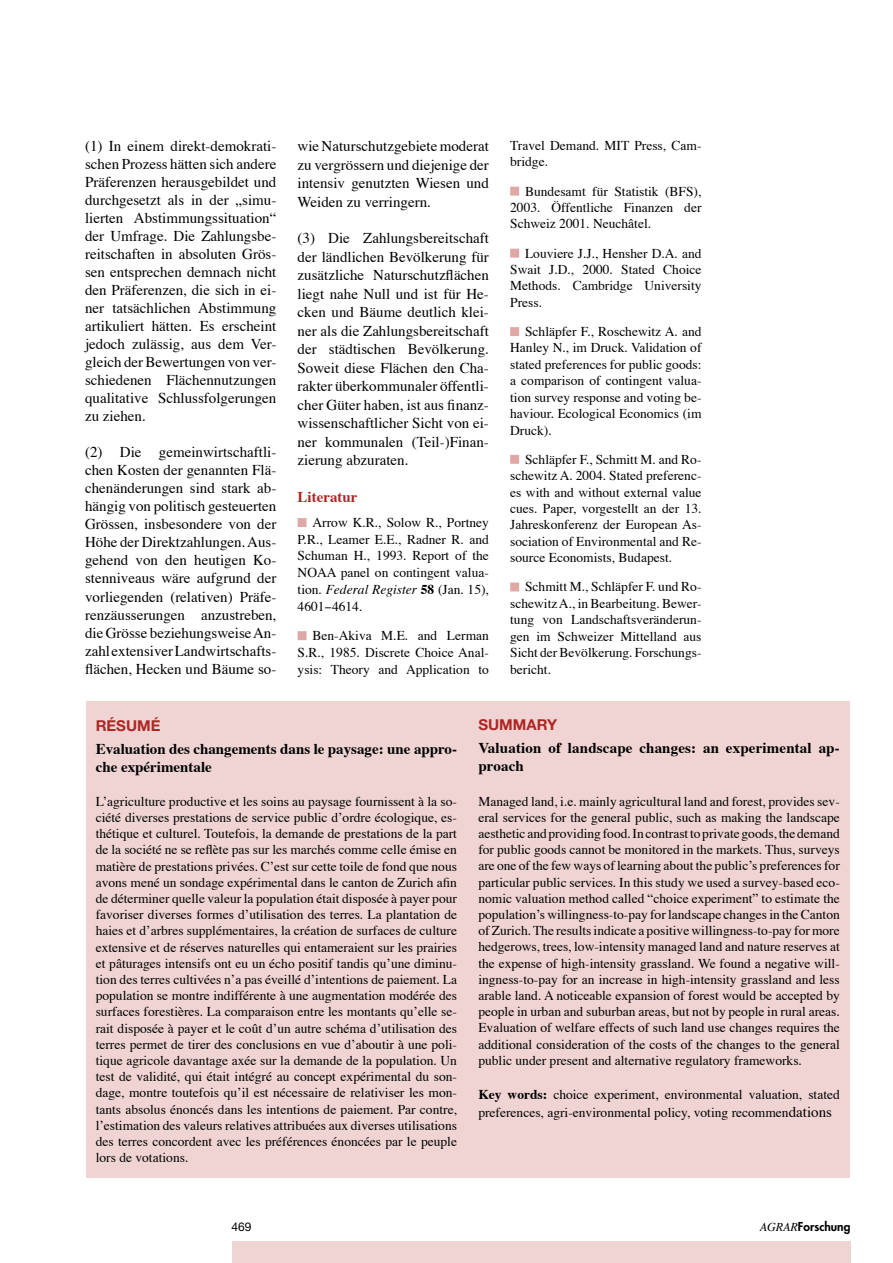
<style>
.page{position:relative;width:893px;height:1263px;background:#fff}
.page>*{position:absolute;margin:0;border:0;box-sizing:border-box;transform-origin:0 0}
.Texte{font:15px/18px "Times";color:#000;text-align:justify}
.Texte-2{font:700 15px/18px "Times";color:#000}
.t1{font:700 15px "Helvetica Neue";color:#ad2624}
.Literatur_titre{font:700 15px "Times";color:#ad2624}
.Texte-3{font:13.5px/16.2px "Times";color:#000;text-align:justify}
.Literatur_texte{font:13.5px/16.4px "Times";color:#000;text-align:justify}
.t2{font:800 12px "Futura";color:#000}
.t3{font:12px "Helvetica Neue";color:#000}
.s1{font-style:italic}
.s2{font-weight:700}
.s3{font-size:15px}
.s4{font-family:"Times";font-weight:400;font-style:italic}
</style>
<div class="page">
<div style="left:232px;top:1242px;width:618px;height:21px;background:#efd4d3"></div>
<div style="left:86px;top:702px;width:764px;height:476px;background:#efd4d3"></div>
<div style="left:298px;top:519px;width:8px;height:7px;background:#dea8a7"></div>
<div style="left:298px;top:518px;width:9px;height:9px;border:2px solid #dea8a7"></div>
<div style="left:298px;top:632px;width:8px;height:7px;background:#dea8a7"></div>
<div style="left:298px;top:631px;width:9px;height:9px;border:2px solid #dea8a7"></div>
<div style="left:511px;top:187px;width:7px;height:8px;background:#dea8a7"></div>
<div style="left:510px;top:187px;width:9px;height:9px;border:2px solid #dea8a7"></div>
<div style="left:511px;top:249px;width:7px;height:8px;background:#dea8a7"></div>
<div style="left:510px;top:249px;width:9px;height:9px;border:2px solid #dea8a7"></div>
<div style="left:511px;top:328px;width:7px;height:7px;background:#dea8a7"></div>
<div style="left:510px;top:327px;width:9px;height:9px;border:2px solid #dea8a7"></div>
<div style="left:511px;top:456px;width:7px;height:7px;background:#dea8a7"></div>
<div style="left:510px;top:455px;width:9px;height:9px;border:2px solid #dea8a7"></div>
<div style="left:511px;top:583px;width:7px;height:8px;background:#dea8a7"></div>
<div style="left:510px;top:582px;width:9px;height:9px;border:2px solid #dea8a7"></div>
<p class="Texte" style="left:85px;top:138px;width:193px">(1) In einem direkt-demokrati&shy;schen Prozess hätten sich andere Präferenzen herausgebildet und durchgesetzt als in der „simu&shy;lierten Abstimmungssituation“ der Umfrage. Die Zahlungsbe&shy;reitschaften in absoluten Grös&shy;sen entsprechen demnach nicht den Präferenzen, die sich in ei&shy;ner tatsächlichen Abstimmung artikuliert hätten. Es erscheint jedoch zulässig, aus dem Ver&shy;gleich der Bewertungen von ver&shy;schiedenen Flächennutzungen qualitative Schlussfolgerungen zu ziehen.</p>
<p class="Texte" style="left:85px;top:444px;width:193px">(2) Die gemeinwirtschaftli&shy;chen Kosten der genannten Flä&shy;chenänderungen sind stark ab&shy;hängig von politisch gesteuerten Grössen, insbesondere von der Höhe der Direktzahlungen. Aus&shy;gehend von den heutigen Ko&shy;stenniveaus wäre aufgrund der vorliegenden (relativen) Präfe&shy;renzäusserungen anzustreben, die Grösse beziehungsweise An&shy;zahl extensiver Landwirtschafts&shy;flächen, Hecken und Bäume so-</p>
<p class="Texte" style="left:298px;top:138px;width:193px;line-height:18.5px">wie Naturschutzgebiete moderat zu vergrössern und diejenige der intensiv genutzten Wiesen und Weiden zu verringern.</p>
<p class="Texte" style="left:298px;top:230px;width:193px;line-height:18.5px">(3) Die Zahlungsbereitschaft der ländlichen Bevölkerung für zusätzliche Naturschutzflächen liegt nahe Null und ist für He&shy;cken und Bäume deutlich klei&shy;ner als die Zahlungsbereitschaft der städtischen Bevölkerung.<br>Soweit diese Flächen den Cha&shy;rakter überkommunaler öffentli&shy;cher Güter haben, ist aus finanz&shy;wissenschaftlicher Sicht von ei&shy;ner kommunalen (Teil-)Finan&shy;zierung abzuraten.</p>
<p class="Literatur_titre" style="left:298px;top:487px;width:61px">Literatur</p>
<p class="Literatur_texte" style="left:298px;top:515px;width:193px;text-indent:15px">Arrow K.R., Solow R., Portney P.R., Leamer E.E., Radner R. and Schuman H., 1993. Report of the NOAA panel on contingent valua&shy;tion. <span class="s1">Federal Register</span> <span class="s2">58</span> (Jan. 15), 4601−4614.</p>
<p class="Literatur_texte" style="left:298px;top:628px;width:193px;text-indent:15px">Ben-Akiva M.E. and Lerman S.R., 1985. Discrete Choice Anal&shy;ysis: Theory and Application to</p>
<p class="Literatur_texte" style="left:510px;top:138px;width:193px">Travel Demand. MIT Press, Cam&shy;bridge.</p>
<p class="Literatur_texte" style="left:510px;top:184px;width:193px;text-indent:15px">Bundesamt für Statistik (BFS), 2003. Öffentliche Finanzen der Schweiz 2001. Neuchâtel.</p>
<p class="Literatur_texte" style="left:510px;top:246px;width:193px;text-indent:15px">Louviere J.J., Hensher D.A. and Swait J.D., 2000. Stated Choice Methods. Cambridge University Press.</p>
<p class="Literatur_texte" style="left:510px;top:324px;width:193px;text-indent:15px">Schläpfer F., Roschewitz A. and Hanley N., im Druck. Validation of stated preferences for public goods: a comparison of contingent valua&shy;tion survey response and voting be&shy;haviour. Ecological Economics (im Druck).</p>
<p class="Literatur_texte" style="left:510px;top:452px;width:193px;text-indent:15px">Schläpfer F., Schmitt M. and Ro&shy;schewitz A. 2004. Stated preferenc&shy;es with and without external value cues. Paper, vorgestellt an der 13.<br>Jahreskonferenz der European As&shy;sociation of Environmental and Re&shy;source Economists, Budapest.</p>
<p class="Literatur_texte" style="left:510px;top:579px;width:193px;text-indent:15px">Schmitt M., Schläpfer F. und Ro&shy;schewitz A., in Bearbeitung. Bewer&shy;tung von Landschaftsveränderun&shy;gen im Schweizer Mittelland aus Sicht der Bevölkerung. Forschungs&shy;bericht.</p>
<p class="t1" style="left:96px;top:716px;width:66px">RÉSUMÉ</p>
<p class="Texte-2" style="left:96px;top:740px;width:363px">Evaluation des changements dans le paysage: une appro&shy;che expérimentale</p>
<p class="Texte-3" style="left:96px;top:794px;width:363px">Lʼagriculture productive et les soins au paysage fournissent à la so&shy;ciété diverses prestations de service public dʼordre écologique, es&shy;thétique et culturel. Toutefois, la demande de prestations de la part de la société ne se reflète pas sur les marchés comme celle émise en matière de prestations privées. Cʼest sur cette toile de fond que nous avons mené un sondage expérimental dans le canton de Zurich afin de déterminer quelle valeur la population était disposée à payer pour favoriser diverses formes dʼutilisation des terres. La plantation de haies et dʼarbres supplémentaires, la création de surfaces de culture extensive et de réserves naturelles qui entameraient sur les prairies et pâturages intensifs ont eu un écho positif tandis quʼune diminu&shy;tion des terres cultivées nʼa pas éveillé dʼintentions de paiement. La population se montre indifférente à une augmentation modérée des surfaces forestières. La comparaison entre les montants quʼelle se&shy;rait disposée à payer et le coût dʼun autre schéma dʼutilisation des terres permet de tirer des conclusions en vue dʼaboutir à une poli&shy;tique agricole davantage axée sur la demande de la population. Un test de validité, qui était intégré au concept expérimental du son&shy;dage, montre toutefois quʼil est nécessaire de relativiser les mon&shy;tants absolus énoncés dans les intentions de paiement. Par contre, lʼestimation des valeurs relatives attribuées aux diverses utilisations des terres concordent avec les préférences énoncées par le peuple lors de votations.</p>
<p class="t1" style="left:478px;top:716px;width:80px">SUMMARY</p>
<p class="Texte-2" style="left:478px;top:740px;width:363px">Valuation of landscape changes: an experimental ap&shy;proach</p>
<p class="Texte-3" style="left:478px;top:794px;width:363px">Managed land, i.e. mainly agricultural land and forest, provides sev&shy;eral services for the general public, such as making the landscape aesthetic and providing food. In contrast to private goods, the demand for public goods cannot be monitored in the markets. Thus, surveys are one of the few ways of learning about the publicʼs preferences for particular public services. In this study we used a survey-based eco&shy;nomic valuation method called “choice experiment” to estimate the populationʼs willingness-to-pay for landscape changes in the Canton of Zurich. The results indicate a positive willingness-to-pay for more hedgerows, trees, low-intensity managed land and nature reserves at the expense of high-intensity grassland. We found a negative will&shy;ingness-to-pay for an increase in high-intensity grassland and less arable land. A noticeable expansion of forest would be accepted by people in urban and suburban areas, but not by people in rural areas.<br>Evaluation of welfare effects of such land use changes requires the additional consideration of the costs of the changes to the general public under present and alternative regulatory frameworks.</p>
<p class="Texte-3" style="left:478px;top:1086px;width:363px;line-height:18px"><span class="s2">Key words:</span> choice experiment, environmental valuation, stated preferences, agri-environmental policy, voting recommen<span class="s3">dations</span></p>
<p class="t3" style="left:232px;top:1220px;width:22px">469</p>
<p class="t2" style="left:760px;top:1219px;width:92px"><span class="s4">AGRAR</span>Forschung</p>
</div>
